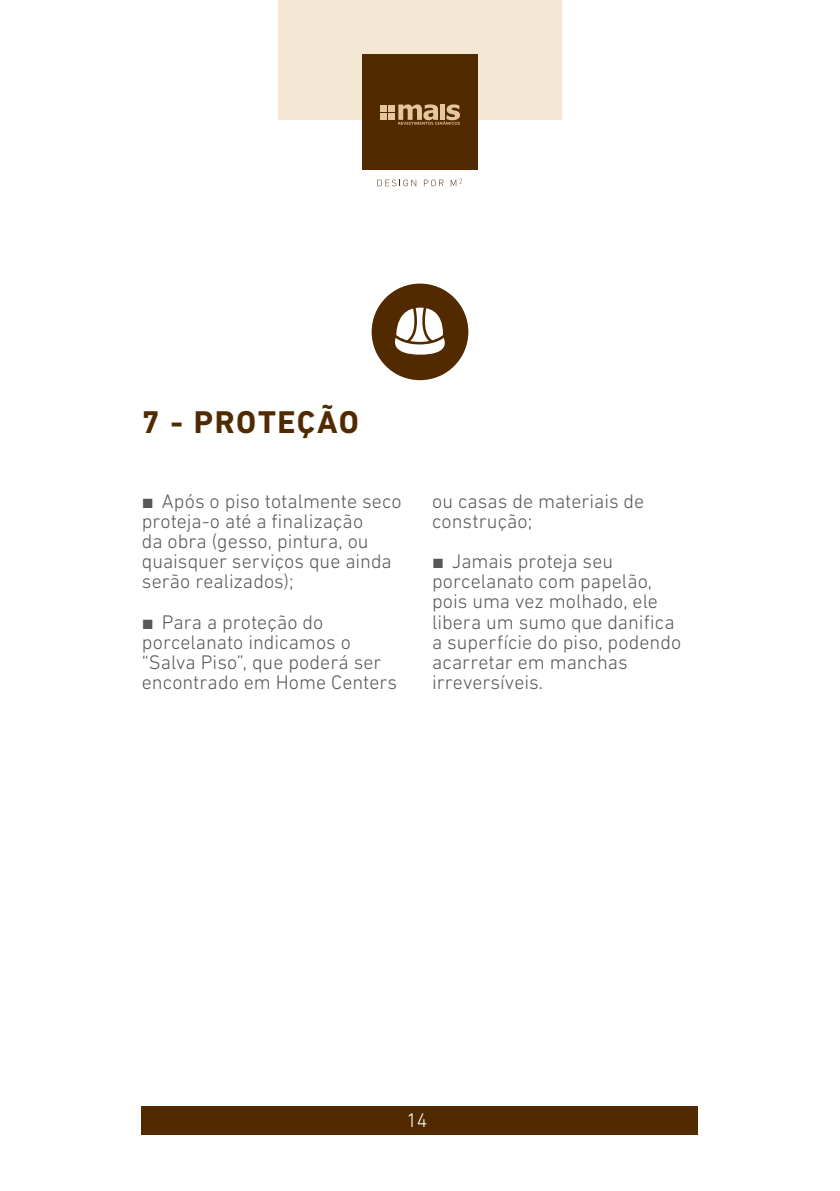
<style>
.page{position:relative;width:840px;height:1191px;background:#fff}
.page>*{position:absolute;margin:0;border:0;box-sizing:border-box;transform-origin:0 0}
.t1{font:700 32px "DIN Next LT Pro";letter-spacing:.05em;color:#512a00}
.t2{font:300 20px/20px "DIN Next LT Pro";color:#57585a}
.t3{font:300 20px "DIN Next LT Pro";color:#fff}
.s1{font-family:"Arial";font-weight:900}
</style>
<div class="page">
<div style="left:278px;top:0;width:283px;height:120px;background:#f4e7d4"></div>
<div style="left:142px;top:1106px;width:555px;height:28px;background:#512a00"></div>
<div style="left:362px;top:54px;width:115px;height:116px;background:#512a00"></div>
<div style="left:380px;top:113px;width:7px;height:7px;background:#e4c79e"></div>
<div style="left:380px;top:104px;width:7px;height:7px;background:#e4c79e"></div>
<div style="left:388px;top:113px;width:7px;height:7px;background:#e4c79e"></div>
<div style="left:388px;top:104px;width:7px;height:7px;background:#e4c79e"></div>
<svg style="left:398px;top:104px;width:61px;height:21px"></svg>
<svg style="left:377px;top:180px;width:39px;height:6px"></svg>
<svg style="left:423px;top:180px;width:20px;height:6px"></svg>
<svg style="left:450px;top:179px;width:11px;height:7px"></svg>
<div style="left:371px;top:283px;width:97px;height:97px;background:#512a00;border-radius:50%"></div>
<svg style="left:394px;top:307px;width:51px;height:48px"></svg>
<h1 class="t1" style="left:142px;top:403px;width:218px">7 - PROTEÇÃO</h1>
<p class="t2" style="left:142px;top:491px;width:261px"><span class="s1">■</span> Após o piso totalmente seco proteja-o até a finalização<br>da obra (gesso, pintura, ou quaisquer serviços que ainda serão realizados);</p>
<p class="t2" style="left:142px;top:611px;width:256px"><span class="s1">■</span> Para a proteção do porcelanato indicamos o “Salva Piso”, que poderá ser encontrado em Home Centers</p>
<p class="t2" style="left:432px;top:491px;width:214px">ou casas de materiais de construção;</p>
<p class="t2" style="left:432px;top:551px;width:250px"><span class="s1">■</span> Jamais proteja seu porcelanato com papelão, pois uma vez molhado, ele libera um sumo que danifica a superfície do piso, podendo acarretar em manchas irreversíveis.</p>
<p class="t3" style="left:406px;top:1108px;width:23px">14</p>
</div>
